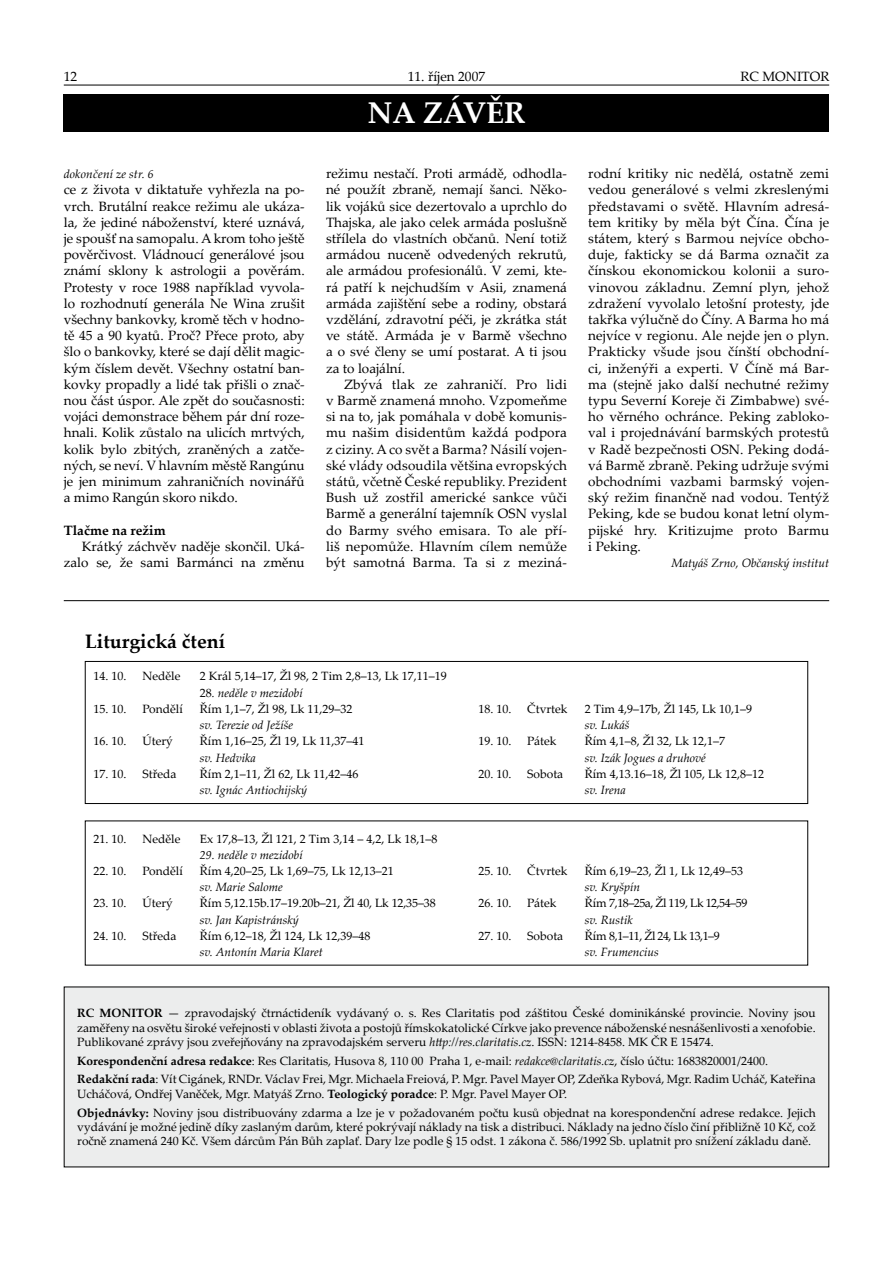
<style>
.page{position:relative;width:893px;height:1263px;background:#fff}
.page>*{position:absolute;margin:0;border:0;box-sizing:border-box;transform-origin:0 0}
.t1{font:700 30px "Palatino Linotype";color:#fff}
.t2{font:700 19.5px "Palatino Linotype";color:#000}
.t3{font:13.5px/16.2px "Palatino Linotype";color:#000;text-align:justify}
.t4{font:700 13.5px "Palatino Linotype";color:#000}
.t5{font:12px/14.4px "Palatino Linotype";color:#000}
.t6{font:italic 12px "Palatino Linotype";color:#000}
.t7{font:12px "Palatino Linotype";letter-spacing:-.04em;color:#000}
.s1{font-style:normal}
.s2{font-weight:700}
.s3{font-style:italic}
</style>
<div class="page">
<hr style="left:64px;top:85px;width:765px;height:1px;background:#000">
<div style="left:64px;top:987px;width:765px;height:180px;background:#eceded"></div>
<div style="left:64px;top:94px;width:765px;height:37px;background:#000"></div>
<div style="left:85px;top:661px;width:723px;height:143px;border:1px solid #000"></div>
<hr style="left:64px;top:600px;width:765px;height:1px;background:#000">
<p class="t3" style="left:64px;top:68px;width:15px">12</p>
<p class="t3" style="left:408px;top:68px;width:79px">11. říjen 2007</p>
<p class="t3" style="left:740px;top:68px;width:91px">RC MONITOR</p>
<p class="t6" style="left:64px;top:166px;width:92px">dokončení ze str. 6</p>
<p class="t3" style="left:64px;top:181px;width:242px">ce z života v diktatuře vyhřezla na po&shy;vrch. Brutální reakce režimu ale ukáza&shy;la, že jediné náboženství, které uznává, je spoušť na samopalu. A krom toho ještě pověrčivost. Vládnoucí generálové jsou známí sklony k astrologii a pověrám.<br>Protesty v roce 1988 například vyvola&shy;lo rozhodnutí generála Ne Wina zrušit všechny bankovky, kromě těch v hodno&shy;tě 45 a 90 kyatů. Proč? Přece proto, aby šlo o bankovky, které se dají dělit magic&shy;kým číslem devět. Všechny ostatní ban&shy;kovky propadly a lidé tak přišli o znač&shy;nou část úspor. Ale zpět do současnosti: vojáci demonstrace během pár dní roze&shy;hnali. Kolik zůstalo na ulicích mrtvých, kolik bylo zbitých, zraněných a zatče&shy;ných, se neví. V hlavním městě Rangúnu je jen minimum zahraničních novinářů a mimo Rangún skoro nikdo.</p>
<p class="t4" style="left:64px;top:520px;width:103px">Tlačme na režim</p>
<p class="t3" style="left:64px;top:538px;width:242px;text-align:right">Krátký záchvěv naděje skončil. Uká&shy;zalo se, že sami Barmánci na změnu</p>
<h1 class="t1" style="left:367px;top:92px;width:160px">NA ZÁVĚR</h1>
<p class="t3" style="left:326px;top:165px;width:242px">režimu nestačí. Proti armádě, odhodla&shy;né použít zbraně, nemají šanci. Něko&shy;lik vojáků sice dezertovalo a uprchlo do Thajska, ale jako celek armáda poslušně střílela do vlastních občanů. Není totiž armádou nuceně odvedených rekrutů, ale armádou profesionálů. V zemi, kte&shy;rá patří k nejchudším v Asii, znamená armáda zajištění sebe a rodiny, obstará vzdělání, zdravotní péči, je zkrátka stát ve státě. Armáda je v Barmě všechno a o své členy se umí postarat. A ti jsou za to loajální.</p>
<p class="t3" style="left:326px;top:376px;width:242px;text-indent:18px">Zbývá tlak ze zahraničí. Pro lidi v Barmě znamená mnoho. Vzpomeňme si na to, jak pomáhala v době komunis&shy;mu našim disidentům každá podpora z ciziny. Aco svět a Barma? Násilí vojen&shy;ské vlády odsoudila většina evropských států, včetně České republiky. Prezident Bush už zostřil americké sankce vůči Barmě a generální tajemník OSN vyslal do Barmy svého emisara. To ale pří&shy;liš nepomůže. Hlavním cílem nemůže být samotná Barma. Ta si z meziná-</p>
<p class="t3" style="left:588px;top:165px;width:242px">rodní kritiky nic nedělá, ostatně zemi vedou generálové s velmi zkreslenými představami o světě. Hlavním adresá&shy;tem kritiky by měla být Čína. Čína je státem, který s Barmou nejvíce obcho&shy;duje, fakticky se dá Barma označit za čínskou ekonomickou kolonii a suro&shy;vinovou základnu. Zemní plyn, jehož zdražení vyvolalo letošní protesty, jde takřka výlučně do Číny. A Barma ho má nejvíce v regionu. Ale nejde jen o plyn.<br>Prakticky všude jsou čínští obchodní&shy;ci, inženýři a experti. V Číně má Bar&shy;ma (stejně jako další nechutné režimy typu Severní Koreje či Zimbabwe) své&shy;ho věrného ochránce. Peking zabloko&shy;val i projednávání barmských protestů v Radě bezpečnosti OSN. Peking dodá&shy;vá Barmě zbraně. Peking udržuje svými obchodními vazbami barmský vojen&shy;ský režim finančně nad vodou. Tentýž Peking, kde se budou konat letní olym&shy;pijské hry. Kritizujme proto Barmu i Peking.</p>
<p class="t6" style="left:671px;top:554px;width:159px">Matyáš Zrno, Občanský institut</p>
<h2 class="t2" style="left:85px;top:628px;width:142px">Liturgická čtení</h2>
<p class="t5" style="left:94px;top:669px;width:34px">14. 10.</p>
<p class="t5" style="left:142px;top:669px;width:40px">Neděle</p>
<p class="t5" style="left:200px;top:669px;width:248px">2 Král 5,14–17, Žl 98, 2 Tim 2,8–13, Lk 17,11–19</p>
<p class="t6" style="left:200px;top:684px;width:104px"><span class="s1">28</span>. neděle v mezidobí</p>
<p class="t5" style="left:94px;top:701px;width:34px">15. 10.</p>
<p class="t5" style="left:142px;top:701px;width:42px">Pondělí</p>
<p class="t5" style="left:200px;top:701px;width:154px">Řím 1,1–7, Žl 98, Lk 11,29–32</p>
<p class="t6" style="left:200px;top:716px;width:95px">sv. Terezie od Ježíše</p>
<p class="t5" style="left:94px;top:733px;width:34px">16. 10.</p>
<p class="t5" style="left:142px;top:733px;width:32px">Úterý</p>
<p class="t5" style="left:200px;top:733px;width:166px">Řím 1,16–25, Žl 19, Lk 11,37–41</p>
<p class="t6" style="left:200px;top:749px;width:58px">sv. Hedvika</p>
<p class="t5" style="left:94px;top:766px;width:34px">17. 10.</p>
<p class="t5" style="left:142px;top:766px;width:36px">Středa</p>
<p class="t5" style="left:200px;top:766px;width:160px">Řím 2,1–11, Žl 62, Lk 11,42–46</p>
<p class="t6" style="left:200px;top:781px;width:109px">sv. Ignác Antiochijský</p>
<p class="t5" style="left:94px;top:831px;width:34px">21. 10.</p>
<p class="t5" style="left:142px;top:831px;width:40px">Neděle</p>
<p class="t5" style="left:200px;top:831px;width:239px">Ex 17,8–13, Žl 121, 2 Tim 3,14 – 4,2, Lk 18,1–8</p>
<p class="t6" style="left:200px;top:846px;width:104px">29. neděle v mezidobí</p>
<p class="t5" style="left:94px;top:863px;width:34px">22. 10.</p>
<p class="t5" style="left:142px;top:863px;width:42px">Pondělí</p>
<p class="t5" style="left:200px;top:863px;width:196px">Řím 4,20–25, Lk 1,69–75, Lk 12,13–21</p>
<p class="t6" style="left:200px;top:878px;width:85px">sv. Marie Salome</p>
<p class="t5" style="left:94px;top:895px;width:34px">23. 10.</p>
<p class="t5" style="left:142px;top:895px;width:32px">Úterý</p>
<p class="t5" style="left:200px;top:895px;width:237px">Řím 5,12.15b.17–19.20b–21, Žl 40, Lk 12,35–38</p>
<p class="t6" style="left:200px;top:911px;width:100px">sv. Jan Kapistránský</p>
<p class="t5" style="left:94px;top:928px;width:34px">24. 10.</p>
<p class="t5" style="left:142px;top:928px;width:36px">Středa</p>
<p class="t5" style="left:200px;top:928px;width:172px">Řím 6,12–18, Žl 124, Lk 12,39–48</p>
<p class="t6" style="left:200px;top:943px;width:125px">sv. Antonín Maria Klaret</p>
<p class="t5" style="left:478px;top:701px;width:34px">18. 10.</p>
<p class="t5" style="left:527px;top:701px;width:42px">Čtvrtek</p>
<p class="t5" style="left:585px;top:701px;width:169px">2 Tim 4,9–17b, Žl 145, Lk 10,1–9</p>
<p class="t6" style="left:585px;top:716px;width:46px">sv. Lukáš</p>
<p class="t5" style="left:478px;top:733px;width:34px">19. 10.</p>
<p class="t5" style="left:527px;top:733px;width:31px">Pátek</p>
<p class="t5" style="left:585px;top:733px;width:142px">Řím 4,1–8, Žl 32, Lk 12,1–7</p>
<p class="t6" style="left:585px;top:749px;width:122px">sv. Izák Jogues a druhové</p>
<p class="t5" style="left:478px;top:766px;width:34px">20. 10.</p>
<p class="t5" style="left:527px;top:766px;width:37px">Sobota</p>
<p class="t5" style="left:585px;top:766px;width:181px">Řím 4,13.16–18, Žl 105, Lk 12,8–12</p>
<p class="t6" style="left:585px;top:781px;width:43px">sv. Irena</p>
<p class="t5" style="left:478px;top:863px;width:34px">25. 10.</p>
<p class="t5" style="left:527px;top:863px;width:42px">Čtvrtek</p>
<p class="t5" style="left:585px;top:863px;width:160px">Řím 6,19–23, Žl 1, Lk 12,49–53</p>
<p class="t6" style="left:585px;top:878px;width:57px">sv. Kryšpín</p>
<p class="t5" style="left:478px;top:895px;width:34px">26. 10.</p>
<p class="t5" style="left:527px;top:895px;width:31px">Pátek</p>
<p class="t7" style="left:585px;top:895px;width:164px">Řím 7,18–25a, Žl 119, Lk 12,54–59</p>
<p class="t6" style="left:585px;top:911px;width:50px">sv. Rustik</p>
<p class="t5" style="left:478px;top:928px;width:34px">27. 10.</p>
<p class="t5" style="left:527px;top:928px;width:37px">Sobota</p>
<p class="t7" style="left:585px;top:927px;width:137px">Řím 8,1–11, Žl 24, Lk 13,1–9</p>
<p class="t6" style="left:585px;top:943px;width:76px">sv. Frumencius</p>
<p class="t5" style="left:77px;top:1005px;width:740px;text-align:justify"><span class="s2">RC MONITOR</span> — zpravodajský čtrnáctideník vydávaný o. s. Res Claritatis pod záštitou České dominikánské provincie. Noviny jsou zaměřeny na osvětu široké veřejnosti v oblasti života a postojů římskokatolické Církve jako prevence náboženské nesnášenlivosti a xenofobie.<br>Publikované zprávy jsou zveřejňovány na zpravodajském serveru <span class="s3">http://res.claritatis.cz</span>. ISSN: 1214-8458. MK ČR E 15474.</p>
<p class="t5" style="left:77px;top:1051px;width:740px;line-height:18.6px"><span class="s2">Korespondenční adresa redakce</span>: Res Claritatis, Husova 8, 110 00 Praha 1, e-mail: <span class="s3">redakce@claritatis.cz</span>, číslo účtu: 1683820001/2400.<br><span class="s2">Redakční rada</span>: Vít Cigánek, RNDr. Václav Frei, Mgr. Michaela Freiová, P. Mgr. Pavel Mayer OP, Zdeňka Rybová, Mgr. Radim Ucháč, Kateřina</p>
<p class="t5" style="left:77px;top:1084px;width:740px;line-height:18.6px">Ucháčová, Ondřej Vaněček, Mgr. Matyáš Zrno. <span class="s2">Teologický poradce</span>: P. Mgr. Pavel Mayer OP.<br><span class="s2">Objednávky:</span> Noviny jsou distribuovány zdarma a lze je v požadovaném počtu kusů objednat na korespondenční adrese redakce. Jejich</p>
<p class="t5" style="left:77px;top:1119px;width:740px">vydávání je možné jedině díky zaslaným darům, které pokrývají náklady na tisk a distribuci. Náklady na jedno číslo činí přibližně 10 Kč, což ročně znamená 240 Kč. Všem dárcům Pán Bůh zaplať. Dary lze podle § 15 odst. 1 zákona č. 586/1992 Sb. uplatnit pro snížení základu daně.</p>
</div>
